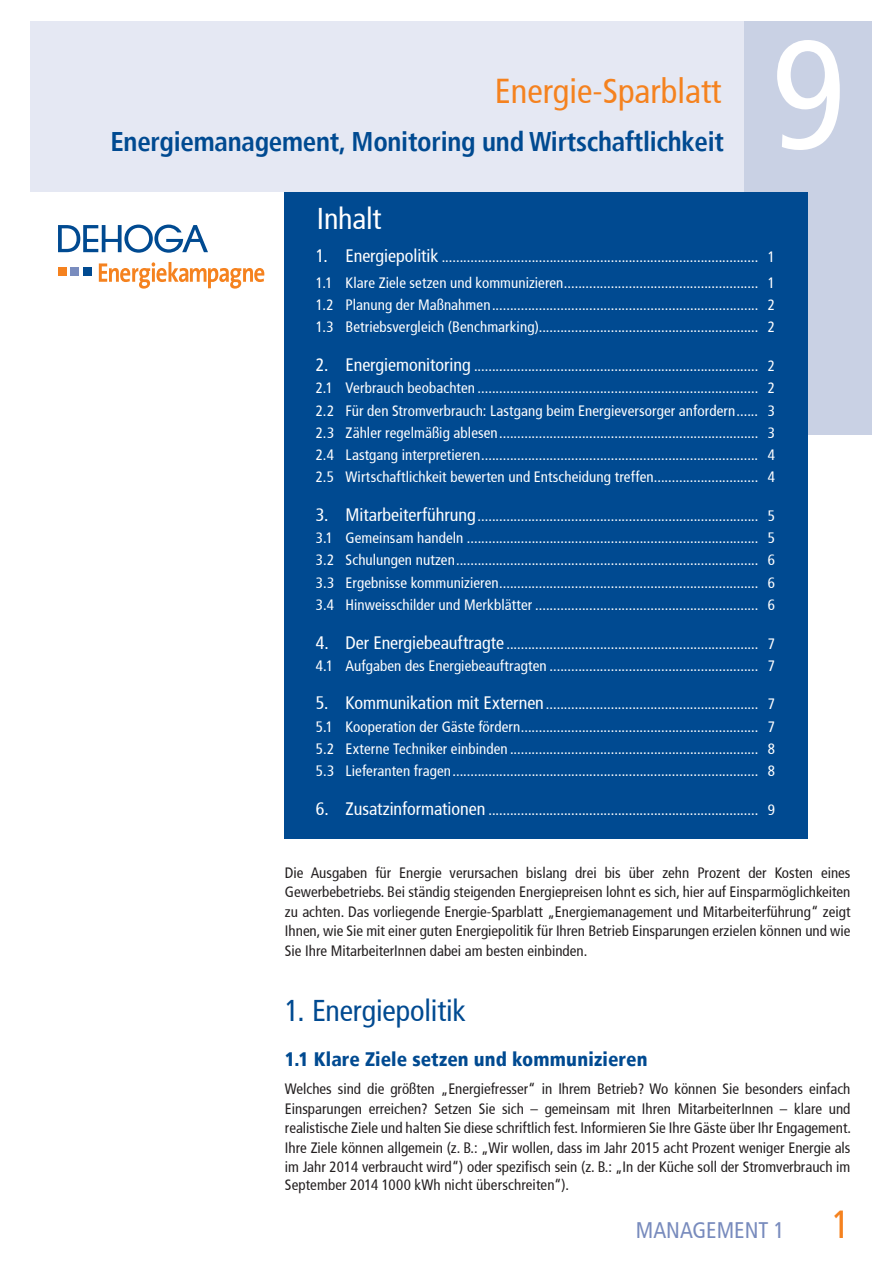
<style>
.page{position:relative;width:893px;height:1263px;background:#fff}
.page>*{position:absolute;margin:0;border:0;box-sizing:border-box;transform-origin:0 0}
.t1{font:condensed 154.5px "Frutiger";color:#fff}
.t2{font:condensed 34.5px "Frutiger";color:#f5821f}
.t3{font:condensed 30px "Frutiger";letter-spacing:-.005em;color:#004a91}
.t4{font:condensed 30px "Frutiger";letter-spacing:-.01em;color:#fff}
.t5{font:700 condensed 27px "Frutiger";letter-spacing:-.01em;color:#004a91}
.t6{font:condensed 22.5px "Frutiger";color:#788bbd}
.t7{font:900 condensed 19.5px "Frutiger";letter-spacing:.005em;color:#004a91}
.t8{font:condensed 15px/22.2px "Frutiger";letter-spacing:.005em;color:#fff}
.t9{font:condensed 15px/19.5px "Frutiger";color:#231f20;text-align:justify}
.s1{font-size:18px}
.s2{font-size:39px;color:#f5821f}
</style>
<div class="page">
<svg style="left:58px;top:225px;width:150px;height:28px"></svg>
<div style="left:83px;top:268px;width:8px;height:8px;background:#004a91"></div>
<div style="left:71px;top:268px;width:8px;height:8px;background:#798cbe"></div>
<div style="left:59px;top:268px;width:8px;height:8px;background:#f5821f"></div>
<svg style="left:99px;top:262px;width:165px;height:27px"></svg>
<div style="left:31px;top:21px;width:713px;height:171px;background:#e5e8f3"></div>
<div style="left:744px;top:21px;width:128px;height:413px;background:#c9d1e4"></div>
<div style="left:285px;top:192px;width:523px;height:647px;background:#004a91"></div>
<h2 class="t2" style="left:495px;top:71px;width:228px">Energie-Sparblatt</h2>
<h3 class="t5" style="left:110px;top:125px;width:615px">Energiemanagement, Monitoring und Wirtschaftlichkeit</h3>
<h3 class="t4" style="left:317px;top:201px;width:66px">Inhalt</h3>
<h1 class="t1" style="left:771px;top:5px;width:76px">9</h1>
<p class="t8" style="left:316px;top:244px;width:461px;line-height:25.8px"><span class="s1">1. Energiepolitik</span> ........................................................................................ 1<br>1.1 Klare Ziele setzen und kommunizieren...................................................... 1</p>
<p class="t8" style="left:316px;top:294px;width:461px">1.2 Planung der Maßnahmen.......................................................................... 2<br>1.3 Betriebsvergleich (Benchmarking)............................................................. 2</p>
<p class="t8" style="left:316px;top:355px;width:461px;text-align:justify"><span class="s1">2. Energiemonitoring</span> ............................................................................... 2<br>2.1 Verbrauch beobachten .............................................................................. 2<br>2.2 Für den Stromverbrauch: Lastgang beim Energieversorger anfordern...... 3<br>2.3 Zähler regelmäßig ablesen........................................................................ 3<br>2.4 Lastgang interpretieren............................................................................. 4<br>2.5 Wirtschaftlichkeit bewerten und Entscheidung treffen............................. 4</p>
<p class="t8" style="left:316px;top:505px;width:461px;text-align:justify"><span class="s1">3. Mitarbeiterführung</span>.............................................................................. 5<br>3.1 Gemeinsam handeln ................................................................................. 5<br>3.2 Schulungen nutzen.................................................................................... 6<br>3.3 Ergebnisse kommunizieren........................................................................ 6<br>3.4 Hinweisschilder und Merkblätter .............................................................. 6</p>
<p class="t8" style="left:316px;top:632px;width:461px"><span class="s1">4. Der Energiebeauftragte</span> ...................................................................... 7<br>4.1 Aufgaben des Energiebeauftragten .......................................................... 7</p>
<p class="t8" style="left:316px;top:693px;width:461px;text-align:justify"><span class="s1">5. Kommunikation mit Externen</span>........................................................... 7<br>5.1 Kooperation der Gäste fördern.................................................................. 7<br>5.2 Externe Techniker einbinden ..................................................................... 8<br>5.3 Lieferanten fragen..................................................................................... 8</p>
<p class="t8" style="left:316px;top:798px;width:461px"><span class="s1">6. Zusatzinformationen</span> ........................................................................... 9</p>
<p class="t9" style="left:285px;top:863px;width:567px">Die Ausgaben für Energie verursachen bislang drei bis über zehn Prozent der Kosten eines Gewerbebetriebs. Bei ständig steigenden Energiepreisen lohnt es sich, hier auf Einsparmöglichkeiten zu achten. Das vorliegende Energie-Sparblatt „Energiemanagement und Mitarbeiterführung“ zeigt Ihnen, wie Sie mit einer guten Energiepolitik für Ihren Betrieb Einsparungen erzielen können und wie Sie Ihre MitarbeiterInnen dabei am besten einbinden.</p>
<h3 class="t3" style="left:285px;top:993px;width:182px">1. Energiepolitik</h3>
<h3 class="t7" style="left:285px;top:1048px;width:364px">1.1 Klare Ziele setzen und kommunizieren</h3>
<p class="t9" style="left:285px;top:1079px;width:568px">Welches sind die größten „Energiefresser“ in Ihrem Betrieb? Wo können Sie besonders einfach Einsparungen erreichen? Setzen Sie sich – gemeinsam mit Ihren MitarbeiterInnen – klare und realistische Ziele und halten Sie diese schriftlich fest. Informieren Sie Ihre Gäste über Ihr Engagement.<br>Ihre Ziele können allgemein (z. B.: „Wir wollen, dass im Jahr 2015 acht Prozent weniger Energie als im Jahr 2014 verbraucht wird“) oder spezifisch sein (z. B.: „In der Küche soll der Stromverbrauch im</p>
<p class="t9" style="left:285px;top:1175px;width:286px">September 2014 1000 kWh nicht überschreiten“).</p>
<h3 class="t6" style="left:636px;top:1217px;width:216px">MANAGEMENT 1 <span class="s2">1</span></h3>
</div>
